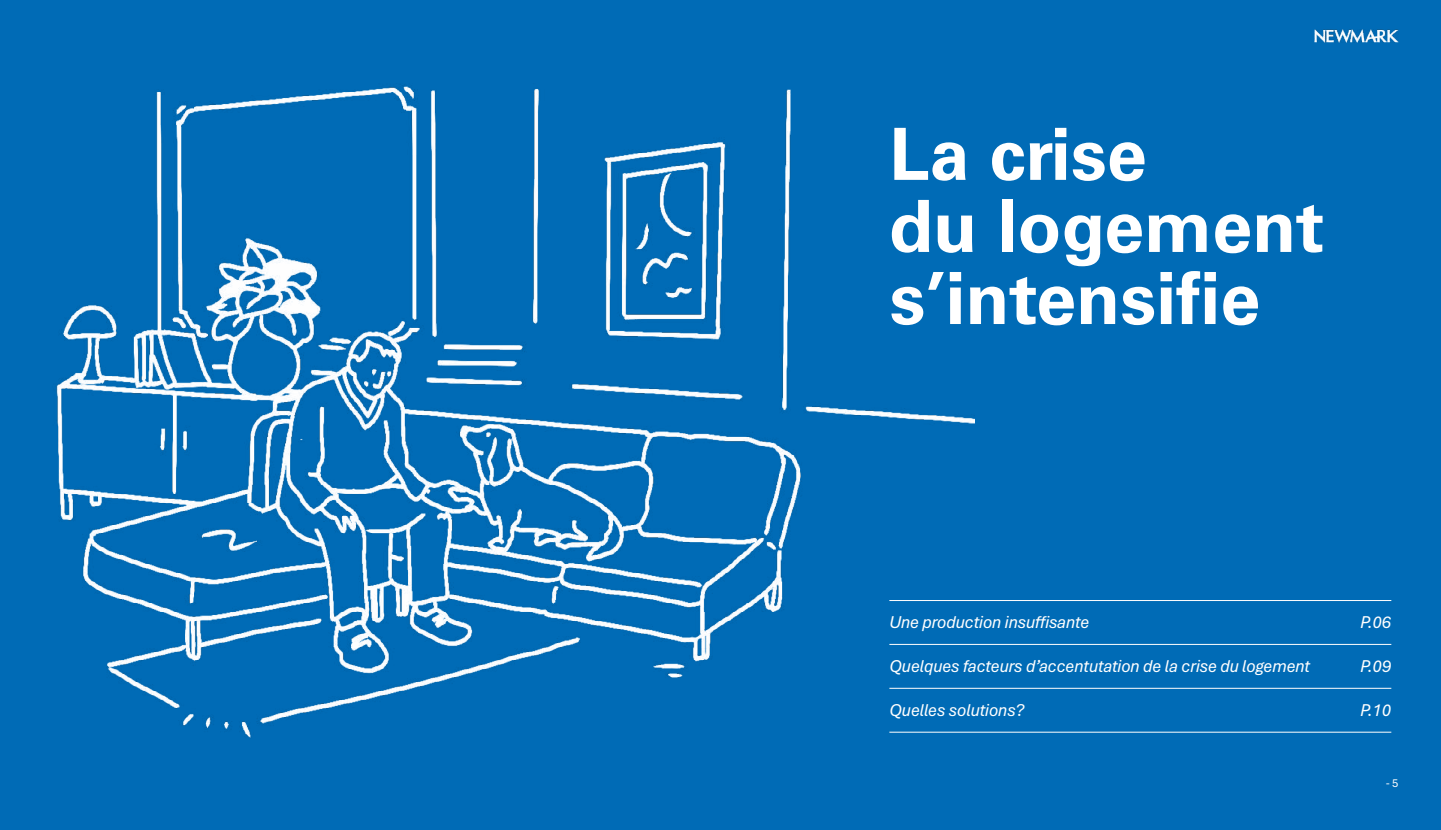
<style>
.page{position:relative;width:1441px;height:830px;background:#fff}
.page>*{position:absolute;margin:0;border:0;box-sizing:border-box;transform-origin:0 0}
.t1{font:700 72px/72px "Univers LT Pro 65";color:#fff}
.t2{font:italic 18px "Aptos Display";color:#fff}
.t3{font:12px "Aptos Display";color:#fff}
</style>
<div class="page">
<div style="left:0;top:0;width:1440px;height:829px;background:#006bb6"></div>
<hr style="left:889px;top:600px;width:501px;height:1px;background:#fff">
<hr style="left:889px;top:643px;width:501px;height:1px;background:#fff">
<hr style="left:889px;top:687px;width:501px;height:1px;background:#fff">
<hr style="left:889px;top:731px;width:501px;height:1px;background:#fff">
<img style="left:1314px;top:29px;width:84px;height:14px">
<img style="left:56px;top:85px;width:918px;height:653px">
<h1 class="t1" style="left:889px;top:115px;width:436px">La crise<br>du logement s’intensifie</h1>
<p class="t2" style="left:889px;top:610px;width:201px">Une production insuffisante</p>
<p class="t2" style="left:1360px;top:610px;width:32px">P.06</p>
<p class="t2" style="left:1360px;top:653px;width:32px">P.09</p>
<p class="t2" style="left:1360px;top:697px;width:32px">P.10</p>
<p class="t2" style="left:889px;top:653px;width:422px">Quelques facteurs d’accentutation de la crise du logement</p>
<p class="t2" style="left:889px;top:697px;width:136px">Quelles solutions?</p>
<p class="t3" style="left:1385px;top:774px;width:14px">- 5</p>
</div>
